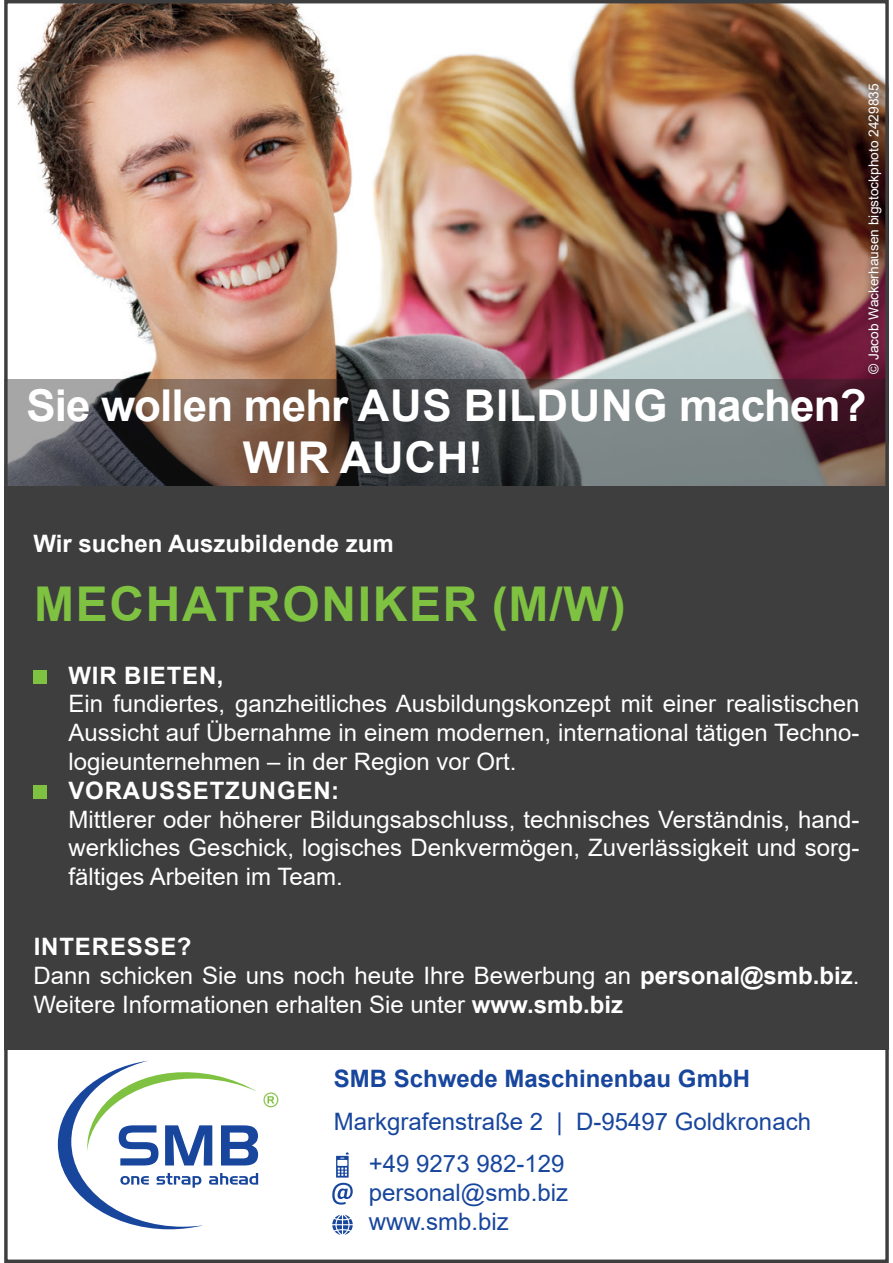
<style>
.page{position:relative;width:893px;height:1263px;background:#fff}
.page>*{position:absolute;margin:0;border:0;box-sizing:border-box;transform-origin:0 0}
.t1{font:700 48px "Arial";letter-spacing:.035em;color:#7fc241}
.t2{font:700 43.8px "Arial";letter-spacing:-.02em;color:#fff}
.t3{font:24px/28.8px "Arial";color:#fff;text-align:justify}
.t4{font:24px "Arial";color:#18469d}
.t5{font:700 24px "Arial";letter-spacing:.035em;color:#fff}
.t6{font:700 24px "Arial";color:#18469d}
.t7{font:700 24px "Arial";color:#fff}
.t8{font:13.65px "Arial";color:#fff}
.s1{font-weight:700}
</style>
<div class="page">
<div style="left:4px;top:0;width:884px;height:1049px;background:#3e3e3f"></div>
<img style="left:8px;top:4px;width:876px;height:375px">
<svg style="left:8px;top:379px;width:876px;height:107px"></svg>
<div style="left:861px;top:76px;width:27px;height:306px;background:#231f20;opacity:.75"></div>
<svg style="left:58px;top:1061px;width:220px;height:168px"></svg>
<div style="left:33px;top:671px;width:13px;height:13px;background:#7fc241"></div>
<div style="left:33px;top:786px;width:13px;height:13px;background:#7fc241"></div>
<svg style="left:332px;top:1152px;width:21px;height:53px"></svg>
<svg style="left:332px;top:1215px;width:21px;height:20px"></svg>
<p class="t8" style="left:864px;top:374px;width:292px;rotate:-90deg">© Jacob Wackerhausen bigstockphoto 2429835</p>
<p class="t2" style="left:26px;top:374px;width:841px">Sie wollen mehr AUS BILDUNG machen?</p>
<p class="t2" style="left:243px;top:427px;width:242px">WIR AUCH!</p>
<p class="t7" style="left:33px;top:527px;width:362px">Wir suchen Auszubildende zum</p>
<p class="t1" style="left:34px;top:570px;width:593px">MECHATRONIKER (M/W)</p>
<p class="t5" style="left:68px;top:658px;width:157px">WIR BIETEN,</p>
<p class="t3" style="left:68px;top:690px;width:792px">Ein fundiertes, ganzheitliches Ausbildungskonzept mit einer realistischen Aussicht auf Übernahme in einem modernen, international tätigen Techno&shy;logieunternehmen – in der Region vor Ort.</p>
<p class="t5" style="left:68px;top:774px;width:272px">VORAUSSETZUNGEN:</p>
<p class="t3" style="left:68px;top:805px;width:792px">Mittlerer oder höherer Bildungsabschluss, technisches Verständnis, hand&shy;werkliches Geschick, logisches Denkvermögen, Zuverlässigkeit und sorg&shy;fältiges Arbeiten im Team.</p>
<p class="t5" style="left:34px;top:930px;width:159px">INTERESSE?</p>
<p class="t3" style="left:33px;top:961px;width:827px">Dann schicken Sie uns noch heute Ihre Bewerbung an <span class="s1">personal@smb.biz</span>.<br>Weitere Informationen erhalten Sie unter <span class="s1">www.smb.biz</span></p>
<p class="t6" style="left:334px;top:1062px;width:417px">SMB Schwede Maschinenbau GmbH</p>
<p class="t4" style="left:334px;top:1105px;width:478px">Markgrafenstraße 2 | D-95497 Goldkronach</p>
<p class="t4" style="left:369px;top:1147px;width:197px">+49 9273 982-129</p>
<p class="t4" style="left:369px;top:1176px;width:201px">personal@smb.biz</p>
<p class="t4" style="left:369px;top:1205px;width:141px">www.smb.biz</p>
</div>
